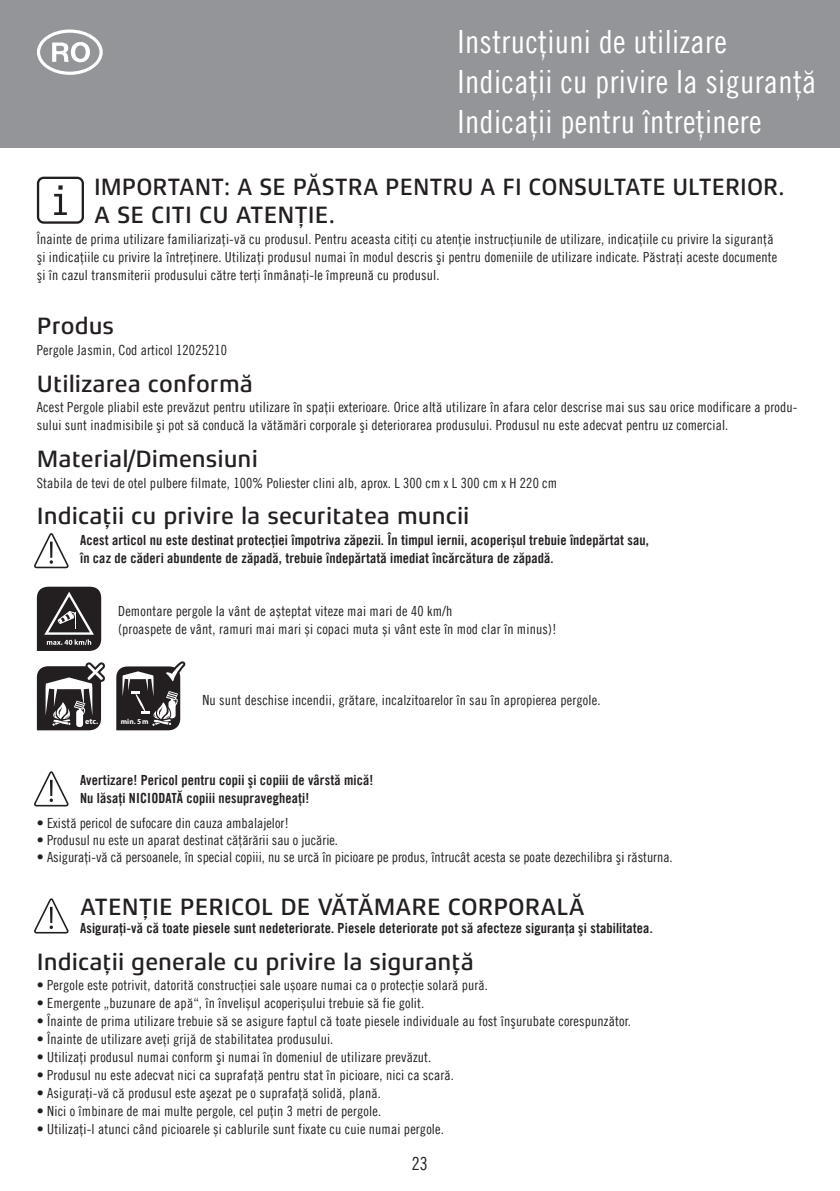
<style>
.page{position:relative;width:840px;height:1191px;background:#fff}
.page>*{position:absolute;margin:0;border:0;box-sizing:border-box;transform-origin:0 0}
.t1{font:32px/40px "Trade Gothic Hornbach Cn 18";letter-spacing:.01em;color:#fff}
.t2{font:500 24px/28px "Xenois Sans Pro";color:#231f20}
.t3{font:18px "Trade Gothic Hornbach Cn 18";color:#231f20}
.t4{font:14px/18px "Trade Gothic Hornbach Cn 18";letter-spacing:.01em;color:#231f20}
.t5{font:14px/18px "Trade Gothic Hornbach Bd Cn 20";letter-spacing:.01em;color:#231f20}
.t6{font:700 8.2px "Myriad Pro";color:#fff}
.t7{font:700 7.4px "Myriad Pro";color:#fff}
</style>
<div class="page">
<div style="left:0;top:0;width:839px;height:147px;background:#939598"></div>
<div style="left:37px;top:177px;width:47px;height:47px;border:2px solid #231f20;border-radius:6px"></div>
<svg style="left:54px;top:185px;width:13px;height:30px"></svg>
<svg style="left:34px;top:533px;width:35px;height:36px"></svg>
<svg style="left:34px;top:771px;width:35px;height:36px"></svg>
<svg style="left:34px;top:898px;width:35px;height:36px"></svg>
<svg style="left:116px;top:661px;width:70px;height:69px"></svg>
<svg style="left:37px;top:662px;width:68px;height:68px"></svg>
<svg style="left:37px;top:586px;width:64px;height:65px;background:#444142"></svg>
<svg style="left:37px;top:29px;width:66px;height:46px"></svg>
<h1 class="t1" style="left:457px;top:21px;width:360px">Instrucţiuni de utilizare<br>Indicaţii cu privire la siguranţă<br>Indicaţii pentru întreţinere</h1>
<h2 class="t2" style="left:94px;top:173px;width:692px">IMPORTANT: A SE PĂSTRA PENTRU A FI CONSULTATE ULTERIOR.<br>A SE CITI CU ATENŢIE.</h2>
<p class="t4" style="left:37px;top:230px;width:741px">Înainte de prima utilizare familiarizaţi-vă cu produsul. Pentru aceasta citiţi cu atenţie instrucţiunile de utilizare, indicaţiile cu privire la siguranţă şi indicaţiile cu privire la întreţinere. Utilizaţi produsul numai în modul descris şi pentru domeniile de utilizare indicate. Păstraţi aceste documente şi în cazul transmiterii produsului către terţi înmânaţi-le împreună cu produsul.</p>
<h2 class="t2" style="left:37px;top:312px;width:79px">Produs</h2>
<p class="t4" style="left:37px;top:341px;width:191px">Pergole Jasmin, Cod articol 12025210</p>
<h2 class="t2" style="left:37px;top:369px;width:217px">Utilizarea conformă</h2>
<p class="t4" style="left:37px;top:398px;width:761px">Acest Pergole pliabil este prevăzut pentru utilizare în spaţii exterioare. Orice altă utilizare în afara celor descrise mai sus sau orice modificare a produ&shy;sului sunt inadmisibile şi pot să conducă la vătămări corporale şi deteriorarea produsului. Produsul nu este adecvat pentru uz comercial.</p>
<h2 class="t2" style="left:37px;top:445px;width:222px">Material/Dimensiuni</h2>
<p class="t4" style="left:37px;top:474px;width:521px">Stabila de tevi de otel pulbere filmate, 100% Poliester clini alb, aprox. L 300 cm x L 300 cm x H 220 cm</p>
<h2 class="t2" style="left:37px;top:502px;width:434px">Indicaţii cu privire la securitatea muncii</h2>
<p class="t5" style="left:80px;top:531px;width:570px">Acest articol nu este destinat protecției împotriva zăpezii. În timpul iernii, acoperișul trebuie îndepărtat sau, în caz de căderi abundente de zăpadă, trebuie îndepărtată imediat încărcătura de zăpadă.</p>
<p class="t4" style="left:118px;top:602px;width:439px">Demontare pergole la vânt de așteptat viteze mai mari de 40 km/h<br>(proaspete de vânt, ramuri mai mari și copaci muta și vânt este în mod clar în minus)!</p>
<p class="t6" style="left:85px;top:716px;width:14px">etc.</p>
<p class="t7" style="left:121px;top:717px;width:29px">min. 5m</p>
<p class="t4" style="left:202px;top:691px;width:399px">Nu sunt deschise incendii, grătare, incalzitoarelor în sau în apropierea pergole.</p>
<p class="t5" style="left:80px;top:770px;width:294px">Avertizare! Pericol pentru copii şi copiii de vârstă mică!<br>Nu lăsaţi NICIODATĂ copiii nesupravegheaţi!</p>
<p class="t4" style="left:37px;top:814px;width:253px">• Există pericol de sufocare din cauza ambalajelor!</p>
<p class="t4" style="left:37px;top:831px;width:302px">• Produsul nu este un aparat destinat căţărării sau o jucărie.</p>
<p class="t4" style="left:37px;top:847px;width:637px">• Asiguraţi-vă că persoanele, în special copiii, nu se urcă în picioare pe produs, întrucât acesta se poate dezechilibra şi răsturna.</p>
<h2 class="t2" style="left:80px;top:892px;width:506px">ATENŢIE PERICOL DE VĂTĂMARE CORPORALĂ</h2>
<p class="t5" style="left:80px;top:919px;width:574px">Asiguraţi-vă că toate piesele sunt nedeteriorate. Piesele deteriorate pot să afecteze siguranţa şi stabilitatea.</p>
<h2 class="t2" style="left:37px;top:947px;width:438px">Indicaţii generale cu privire la siguranţă</h2>
<p class="t4" style="left:37px;top:976px;width:452px">• Pergole este potrivit, datorită construcției sale ușoare numai ca o protecție solară pură.</p>
<p class="t4" style="left:37px;top:994px;width:389px">• Emergente „buzunare de apă“, în învelișul acoperișului trebuie să fie golit.</p>
<p class="t4" style="left:37px;top:1012px;width:595px">• Înainte de prima utilizare trebuie să se asigure faptul că toate piesele individuale au fost înşurubate corespunzător.</p>
<p class="t4" style="left:37px;top:1030px;width:298px">• Înainte de utilizare aveţi grijă de stabilitatea produsului.</p>
<p class="t4" style="left:37px;top:1048px;width:396px">• Utilizaţi produsul numai conform şi numai în domeniul de utilizare prevăzut.</p>
<p class="t4" style="left:37px;top:1066px;width:418px">• Produsul nu este adecvat nici ca suprafaţă pentru stat în picioare, nici ca scară.</p>
<p class="t4" style="left:37px;top:1084px;width:345px">• Asiguraţi-vă că produsul este aşezat pe o suprafaţă solidă, plană.</p>
<p class="t4" style="left:37px;top:1102px;width:345px">• Nici o îmbinare de mai multe pergole, cel puțin 3 metri de pergole.</p>
<p class="t4" style="left:37px;top:1120px;width:408px">• Utilizați-l atunci când picioarele și cablurile sunt fixate cu cuie numai pergole.</p>
<p class="t3" style="left:412px;top:1152px;width:17px">23</p>
</div>
